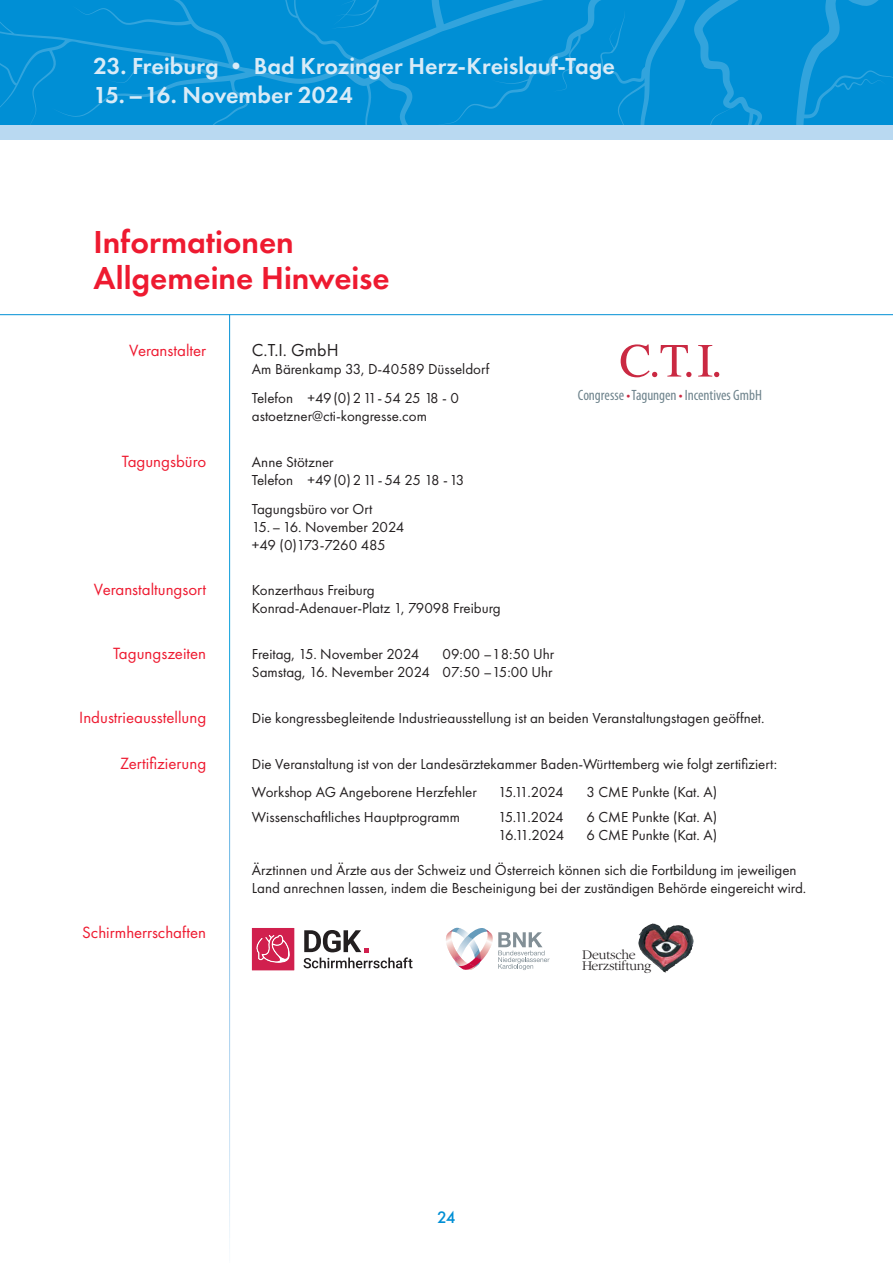
<style>
.page{position:relative;width:893px;height:1263px;background:#fff}
.page>*{position:absolute;margin:0;border:0;box-sizing:border-box;transform-origin:0 0}
.t1{font:600 33px/36px "Futura PT";color:#ee1a30}
.t2{font:600 24px/28.8px "Futura PT";color:#d9ebf7}
.t3{font:18px "Futura PT";color:#231f20}
.t4{font:500 17.25px "Futura PT";color:#008fd5}
.t5{font:16.8px "Futura PT";color:#ee1a30}
.t6{font:15px/18px "Futura PT";color:#231f20}
.t7{font:condensed 15px "Myriad Pro";letter-spacing:-.005em;color:#6f848d}
.t8{font:300 12.9px/11.2px "Garamond EF";color:#231f20}
.s1{color:#ca2942}
</style>
<div class="page">
<div style="left:0;top:125px;width:893px;height:15px;background:#b9d9f1"></div>
<svg style="left:0;top:0;width:892px;height:125px;background:#0591d5"></svg>
<svg style="left:892px;top:0;width:1px;height:125px"></svg>
<svg style="left:621px;top:344px;width:70px;height:33px"></svg>
<svg style="left:698px;top:345px;width:21px;height:32px"></svg>
<svg style="left:304px;top:930px;width:108px;height:38px"></svg>
<svg style="left:252px;top:928px;width:42px;height:42px;background:#d63b64"></svg>
<svg style="left:638px;top:923px;width:56px;height:50px"></svg>
<svg style="left:645px;top:923px;width:8px;height:5px"></svg>
<svg style="left:446px;top:928px;width:103px;height:43px"></svg>
<hr style="left:0;top:314px;width:893px;height:1px;background:#008fd5">
<h2 class="t2" style="left:94px;top:52px;width:523px">23. Freiburg • Bad Krozinger Herz-Kreislauf-Tage<br>15.–16. November 2024</h2>
<h1 class="t1" style="left:94px;top:224px;width:298px">Informationen<br>Allgemeine Hinweise</h1>
<p class="t5" style="left:129px;top:341px;width:79px">Veranstalter</p>
<p class="t3" style="left:252px;top:340px;width:88px">C.T.I. GmbH</p>
<p class="t6" style="left:252px;top:355px;width:239px;line-height:28.7px">Am Bärenkamp 33, D-40589 Düsseldorf<br>Telefon +49(0)211-54 25 18 - 0</p>
<p class="t6" style="left:252px;top:407px;width:177px">astoetzner@cti-kongresse.com</p>
<p class="t5" style="left:122px;top:451px;width:86px">Tagungsbüro</p>
<p class="t6" style="left:252px;top:453px;width:214px">Anne Stötzner<br>Telefon +49(0)211-54 25 18 - 13</p>
<p class="t6" style="left:252px;top:499px;width:154px">Tagungsbüro vor Ort<br>15.–16. November 2024 +49 (0)173-7260 485</p>
<p class="t5" style="left:94px;top:580px;width:114px">Veranstaltungsort</p>
<p class="t6" style="left:252px;top:581px;width:250px">Konzerthaus Freiburg<br>Konrad-Adenauer-Platz 1, 79098 Freiburg</p>
<p class="t5" style="left:113px;top:643px;width:95px">Tagungszeiten</p>
<p class="t6" style="left:252px;top:645px;width:169px">Freitag, 15. November 2024</p>
<p class="t6" style="left:252px;top:645px;width:304px;text-align:right">09:00 –18:50 Uhr<br>Samstag, 16. Nevember 2024 07:50 –15:00 Uhr</p>
<p class="t7" style="left:578px;top:386px;width:186px">Congresse <span class="s1">•</span>Tagungen <span class="s1">•</span> Incentives GmbH</p>
<p class="t5" style="left:79px;top:707px;width:129px">Industrieausstellung</p>
<p class="t6" style="left:252px;top:709px;width:514px">Die kongressbegleitende Industrieausstellung ist an beiden Veranstaltungstagen geöffnet.</p>
<p class="t5" style="left:120px;top:753px;width:87px">Zertifizierung</p>
<p class="t6" style="left:252px;top:749px;width:527px;line-height:28.7px">Die Veranstaltung ist von der Landesärztekammer Baden-Württemberg wie folgt zertifiziert:<br>Workshop AG Angeborene Herzfehler</p>
<p class="t6" style="left:498px;top:783px;width:67px">15.11.2024</p>
<p class="t6" style="left:587px;top:783px;width:132px">3 CME Punkte (Kat. A)</p>
<p class="t5" style="left:82px;top:923px;width:125px">Schirmherrschaften</p>
<p class="t6" style="left:252px;top:807px;width:210px">Wissenschaftliches Hauptprogramm</p>
<p class="t6" style="left:498px;top:807px;width:67px">15.11.2024</p>
<p class="t6" style="left:587px;top:807px;width:132px">6 CME Punkte (Kat. A)</p>
<p class="t6" style="left:498px;top:825px;width:68px">16.11.2024</p>
<p class="t6" style="left:587px;top:825px;width:132px">6 CME Punkte (Kat. A)</p>
<p class="t6" style="left:252px;top:860px;width:556px">Ärztinnen und Ärzte aus der Schweiz und Österreich können sich die Fortbildung im jeweiligen<br>Land anrechnen lassen, indem die Bescheinigung bei der zuständigen Behörde eingereicht wird.</p>
<p class="t8" style="left:582px;top:949px;width:71px">Deutsche<br>Herzstiftung</p>
<p class="t4" style="left:437px;top:1207px;width:20px">24</p>
</div>
